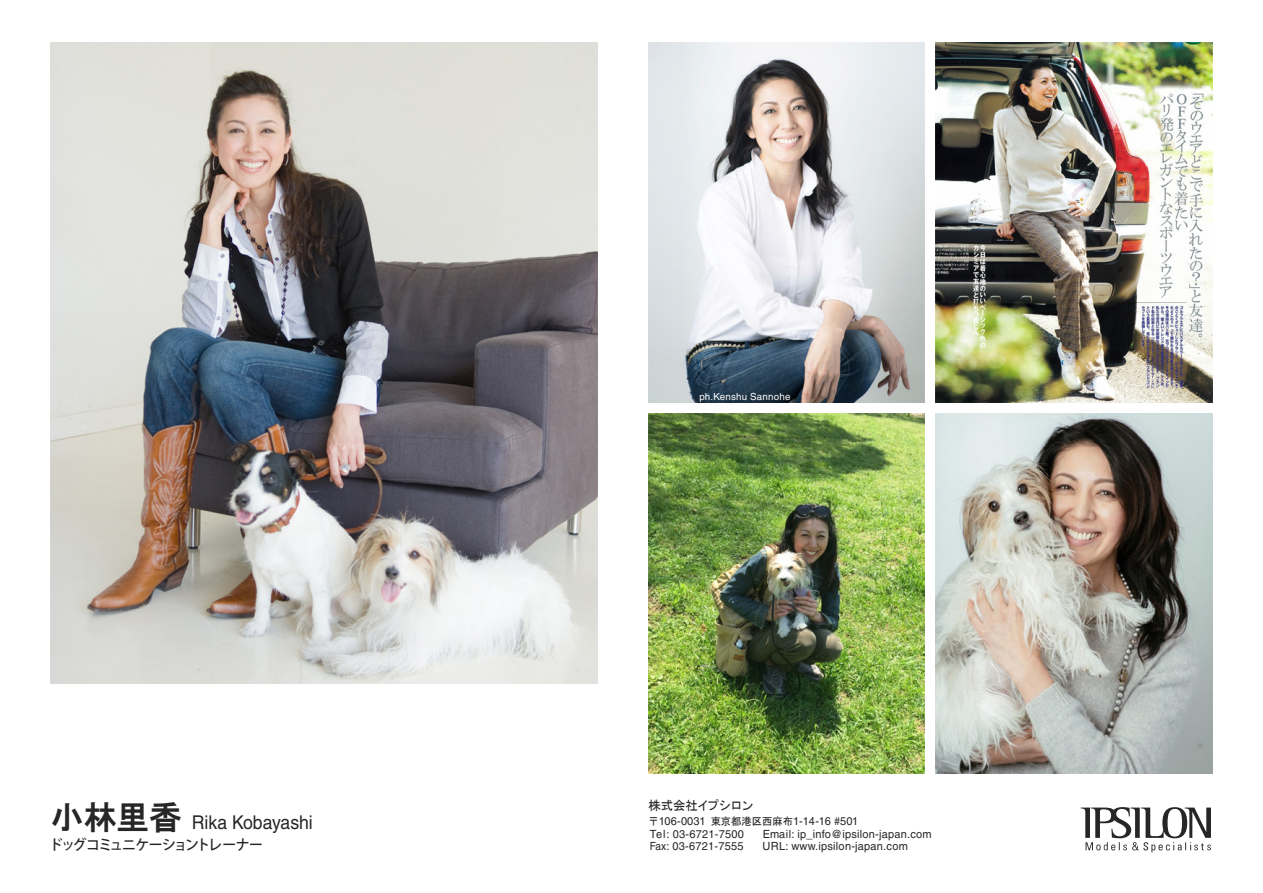
<style>
.page{position:relative;width:1263px;height:893px;background:#fff}
.page>*{position:absolute;margin:0;border:0;box-sizing:border-box;transform-origin:0 0}
.t1{font:18.9px "Helvetica";color:#262626;scale:.93 1}
.t2{font:500 14.25px "Koz Go Pro";letter-spacing:-.1em;color:#262626}
.t3{font:12.75px "MS Gothic";letter-spacing:-.06em;color:#262626}
.t4{font:11.25px/12.8px "Helvetica";letter-spacing:.02em;color:#262626}
.t5{font:11.25px "Helvetica";letter-spacing:.02em;color:#262626;scale:.9 1}
.t6{font:9.75px "Helvetica";letter-spacing:.02em;color:#fff}
.s1{font-family:"HGP Gothic E";font-size:32.85px}
.s2{font-family:"MS Gothic";font-size:10.5px}
</style>
<div class="page">
<img style="left:936px;top:414px;width:276px;height:360px">
<img style="left:648px;top:414px;width:277px;height:360px">
<img style="left:648px;top:43px;width:277px;height:360px">
<img style="left:936px;top:43px;width:276px;height:360px">
<img style="left:51px;top:43px;width:546px;height:640px">
<svg style="left:1081px;top:807px;width:130px;height:45px"></svg>
<p class="t6" style="left:699px;top:391px;width:93px">ph.Kenshu Sannohe</p>
<h1 class="t1" style="left:51px;top:811px;width:283px"><span class="s1">小林里香</span> Rika Kobayashi</h1>
<p class="t3" style="left:648px;top:799px;width:107px">株式会社イプシロン</p>
<p class="t4" style="left:648px;top:815px;width:211px"><span class="s2">〒</span>106-0031 <span class="s2">東京都港区西麻布</span>1-14-16 #501<br>Tel: 03-6721-7500</p>
<p class="t4" style="left:763px;top:827px;width:171px">Email: ip_info@ipsilon-japan.com</p>
<p class="t2" style="left:49px;top:836px;width:215px">ドッグコミュニケーショントレーナー</p>
<p class="t5" style="left:650px;top:840px;width:106px">Fax: 03-6721-7555</p>
<p class="t4" style="left:763px;top:840px;width:147px">URL: www.ipsilon-japan.com</p>
</div>
